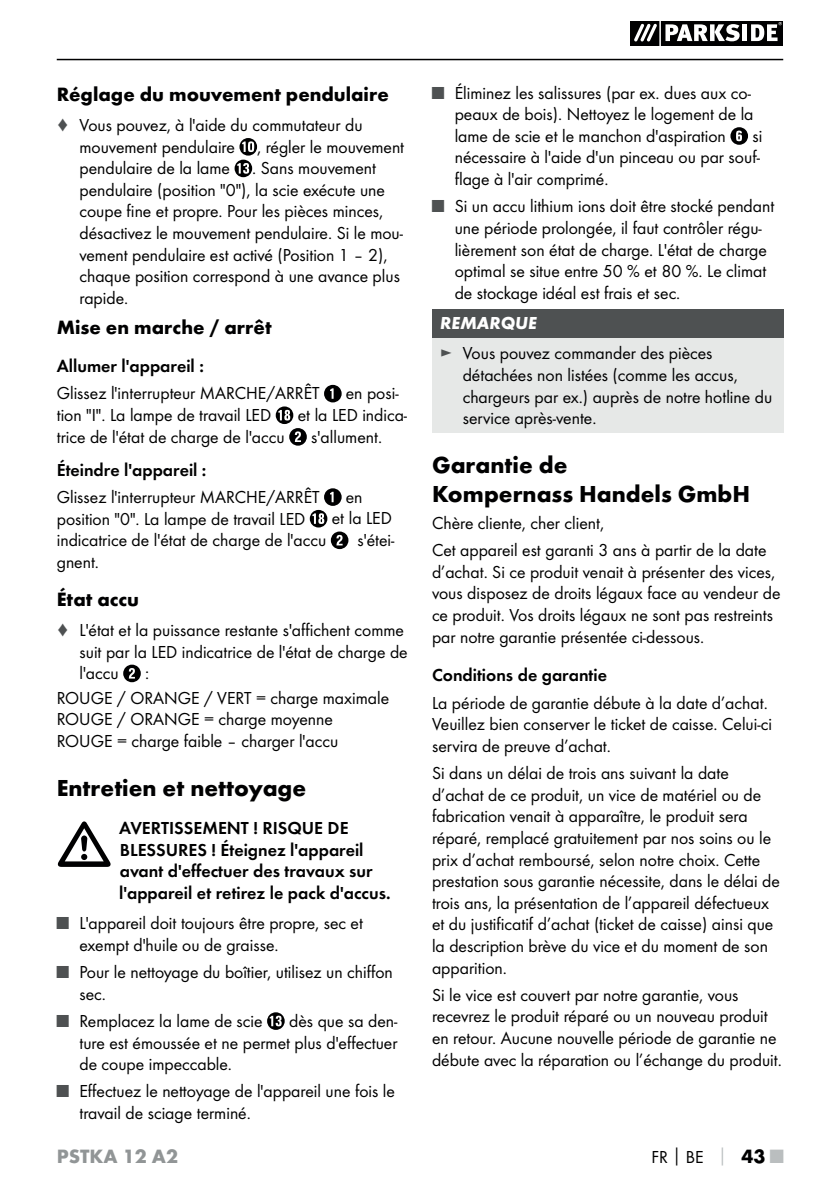
<style>
.page{position:relative;width:840px;height:1191px;background:#fff}
.page>*{position:absolute;margin:0;border:0;box-sizing:border-box;transform-origin:0 0}
.t1{font:700 24px/28.8px "Futura";color:#000001}
.t2{font:700 20px "Futura";color:#000001}
.t3{font:700 20px "Futura";color:#919596}
.t4{font:18px/21.6px "Futura Boo";color:#000001}
.t5{font:18px/21.6px "Futura Dem";color:#000001}
.t6{font:italic 700 18px "Futura";color:#fff}
.s1{color:#4e5152}
.s2{font-family:"Futura";font-weight:700}
.s3{font-family:"Futura";font-weight:700;color:#babebf}
.s4{font-family:"Futura";font-weight:700;font-size:20px}
.s5{font-family:"Futura";font-weight:700;font-size:20px;color:#babebf}
</style>
<div class="page">
<hr style="left:57px;top:59px;width:725px;height:1px;background:#000001">
<svg style="left:630px;top:21px;width:152px;height:24px"></svg>
<svg style="left:234px;top:138px;width:23px;height:39px"></svg>
<svg style="left:324px;top:385px;width:17px;height:17px"></svg>
<svg style="left:275px;top:406px;width:31px;height:39px"></svg>
<svg style="left:309px;top:488px;width:39px;height:61px"></svg>
<svg style="left:123px;top:664px;width:18px;height:18px"></svg>
<svg style="left:267px;top:1012px;width:17px;height:18px"></svg>
<svg style="left:730px;top:127px;width:17px;height:18px"></svg>
<div style="left:432px;top:309px;width:350px;height:29px;background:#4e5152"></div>
<div style="left:432px;top:338px;width:350px;height:94px;background:#e6e8e7"></div>
<svg style="left:58px;top:821px;width:52px;height:46px"></svg>
<p class="t2" style="left:57px;top:86px;width:333px">Réglage du mouvement pendulaire</p>
<p class="t4" style="left:79px;top:115px;width:326px;text-indent:-23px"><span class="s1">♦</span> Vous pouvez, à l'aide du commutateur du mouvement pendulaire , régler le mouvement pendulaire de la lame . Sans mouvement pendulaire (position "0"), la scie exécute une coupe fine et propre. Pour les pièces minces, désactivez le mouvement pendulaire. Si le mou&shy;vement pendulaire est activé (Position 1 – 2), chaque position correspond à une avance plus rapide.</p>
<p class="t2" style="left:57px;top:319px;width:216px">Mise en marche / arrêt</p>
<p class="t5" style="left:57px;top:356px;width:148px">Allumer l'appareil :</p>
<p class="t4" style="left:57px;top:383px;width:264px">Glissez l'interrupteur MARCHE/ARRÊT</p>
<p class="t4" style="left:345px;top:383px;width:54px">en posi-</p>
<p class="t4" style="left:57px;top:405px;width:216px">tion "I". La lampe de travail LED</p>
<p class="t4" style="left:298px;top:405px;width:111px">et la LED indica-</p>
<p class="t4" style="left:57px;top:427px;width:229px">trice de l'état de charge de l'accu</p>
<p class="t4" style="left:311px;top:427px;width:72px">s'allument.</p>
<p class="t5" style="left:57px;top:460px;width:151px">Éteindre l'appareil :</p>
<p class="t4" style="left:57px;top:487px;width:264px">Glissez l'interrupteur MARCHE/ARRÊT</p>
<p class="t4" style="left:345px;top:487px;width:18px">en</p>
<p class="t4" style="left:57px;top:508px;width:250px">position "0". La lampe de travail LED</p>
<p class="t4" style="left:332px;top:508px;width:61px">et la LED</p>
<p class="t4" style="left:57px;top:530px;width:271px">indicatrice de l'état de charge de l'accu</p>
<p class="t4" style="left:357px;top:530px;width:38px">s'étei-</p>
<p class="t4" style="left:57px;top:552px;width:44px">gnent.</p>
<p class="t2" style="left:57px;top:591px;width:84px">État accu</p>
<p class="t4" style="left:79px;top:620px;width:329px;text-indent:-23px"><span class="s1">♦</span> L'état et la puissance restante s'affichent comme suit par la LED indicatrice de l'état de charge de l'accu</p>
<p class="t4" style="left:57px;top:662px;width:334px;line-height:24.4px;text-indent:88px">:<br>ROUGE / ORANGE / VERT = charge maximale</p>
<p class="t4" style="left:57px;top:709px;width:283px">ROUGE / ORANGE = charge moyenne<br>ROUGE = charge faible – charger l'accu</p>
<h1 class="t1" style="left:57px;top:775px;width:251px">Entretien et nettoyage</h1>
<p class="t5" style="left:119px;top:818px;width:273px">AVERTISSEMENT ! RISQUE DE BLESSURES ! Éteignez l'appareil avant d'effectuer des travaux sur l'appareil et retirez le pack d'accus.</p>
<p class="t4" style="left:79px;top:913px;width:285px;text-indent:-23px"><span class="s1">■</span> L'appareil doit toujours être propre, sec et exempt d'huile ou de graisse.</p>
<p class="t4" style="left:79px;top:962px;width:315px;text-indent:-23px"><span class="s1">■</span> Pour le nettoyage du boîtier, utilisez un chiffon sec.</p>
<p class="t4" style="left:57px;top:1011px;width:207px"><span class="s1">■</span> Remplacez la lame de scie</p>
<p class="t4" style="left:79px;top:1011px;width:319px;text-align:justify;text-indent:210px">dès que sa den&shy;ture est émoussée et ne permet plus d'effectuer de coupe impeccable.</p>
<p class="t4" style="left:79px;top:1081px;width:317px;text-indent:-23px"><span class="s1">■</span> Effectuez le nettoyage de l'appareil une fois le travail de sciage terminé.</p>
<p class="t4" style="left:454px;top:83px;width:300px;text-indent:-23px"><span class="s1">■</span> Éliminez les salissures (par ex. dues aux co&shy;peaux de bois). Nettoyez le logement de la lame de scie et le manchon d'aspiration</p>
<p class="t4" style="left:454px;top:126px;width:309px;text-indent:298px">si nécessaire à l'aide d'un pinceau ou par souf&shy;flage à l'air comprimé.</p>
<p class="t4" style="left:454px;top:196px;width:321px;text-indent:-23px"><span class="s1">■</span> Si un accu lithium ions doit être stocké pendant une période prolongée, il faut contrôler régu&shy;lièrement son état de charge. L'état de charge optimal se situe entre 50 % et 80 %. Le climat de stockage idéal est frais et sec.</p>
<p class="t6" style="left:440px;top:317px;width:98px">REMARQUE</p>
<p class="t4" style="left:462px;top:343px;width:311px;text-indent:-23px"><span class="s1">►</span> Vous pouvez commander des pièces détachées non listées (comme les accus, chargeurs par ex.) auprès de notre hotline du service après-vente.</p>
<h1 class="t1" style="left:432px;top:452px;width:319px">Garantie de<br>Kompernass Handels GmbH</h1>
<p class="t4" style="left:432px;top:510px;width:336px;line-height:27.2px">Chère cliente, cher client,<br>Cet appareil est garanti 3 ans à partir de la date</p>
<p class="t4" style="left:432px;top:562px;width:350px">d’achat. Si ce produit venait à présenter des vices, vous disposez de droits légaux face au vendeur de ce produit. Vos droits légaux ne sont pas restreints par notre garantie présentée ci-dessous.</p>
<p class="t5" style="left:432px;top:665px;width:176px">Conditions de garantie</p>
<p class="t4" style="left:432px;top:693px;width:341px">La période de garantie débute à la date d’achat.<br>Veuillez bien conserver le ticket de caisse. Celui-ci servira de preuve d’achat.</p>
<p class="t4" style="left:432px;top:763px;width:349px">Si dans un délai de trois ans suivant la date d’achat de ce produit, un vice de matériel ou de fabrication venait à apparaître, le produit sera réparé, remplacé gratuitement par nos soins ou le prix d’achat remboursé, selon notre choix. Cette prestation sous garantie nécessite, dans le délai de trois ans, la présentation de l’appareil défectueux et du justificatif d’achat (ticket de caisse) ainsi que la description brève du vice et du moment de son apparition.</p>
<p class="t4" style="left:432px;top:985px;width:351px">Si le vice est couvert par notre garantie, vous recevrez le produit réparé ou un nouveau produit en retour. Aucune nouvelle période de garantie ne débute avec la réparation ou l’échange du produit.</p>
<p class="t3" style="left:57px;top:1148px;width:123px">PSTKA 12 A2</p>
<p class="t4" style="left:651px;top:1146px;width:133px">FR<span class="s2">│</span>BE <span class="s3">│</span> <span class="s4">43</span> <span class="s5">■</span></p>
</div>
